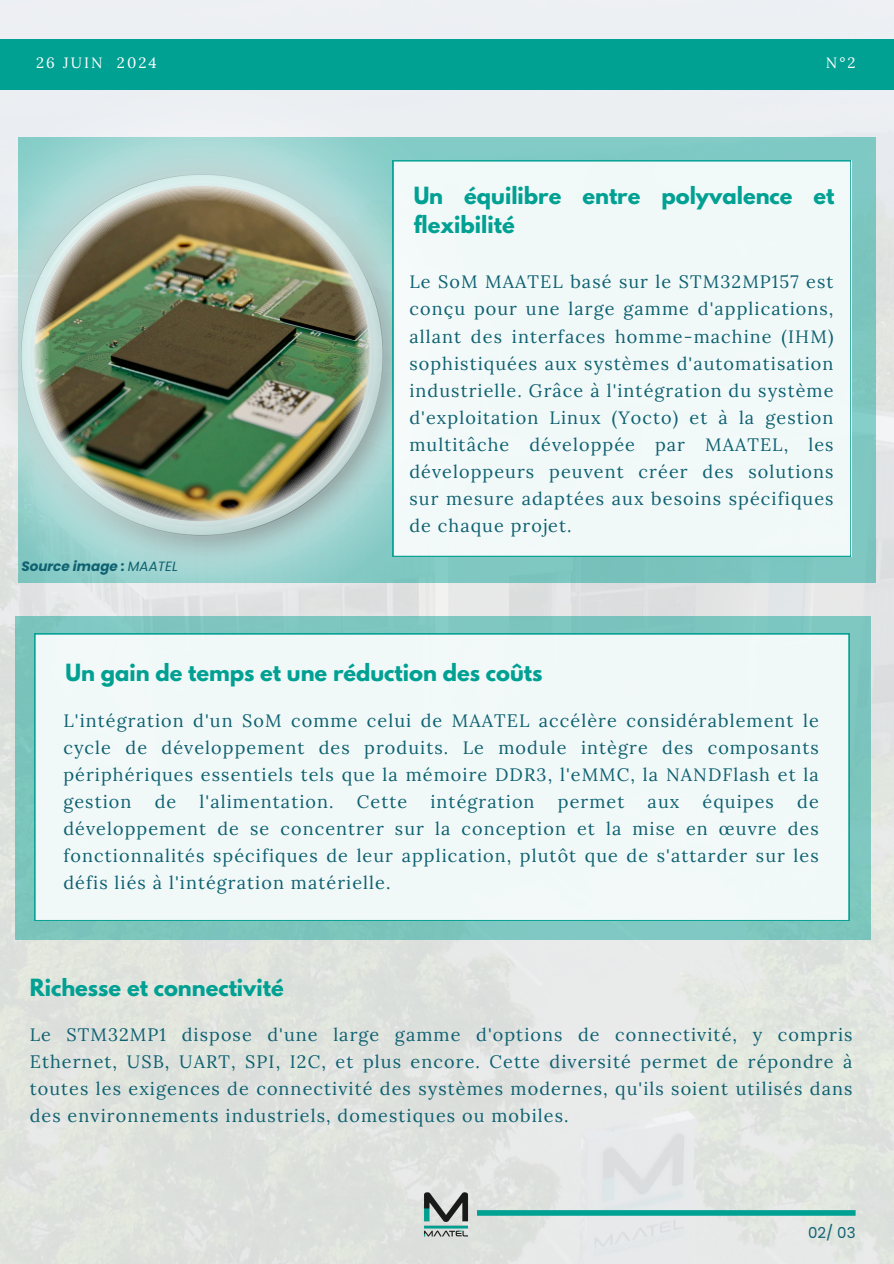
<style>
.page{position:relative;width:894px;height:1264px;background:#fff}
.page>*{position:absolute;margin:0;border:0;box-sizing:border-box;transform-origin:0 0}
.t1{font:700 21px/29.2px "League Spartan";color:#00a093}
.t2{font:18px/27px "Lora";letter-spacing:.06em;color:#0e6171;text-align:justify}
.t3{font:15px "Lora";letter-spacing:.14em;color:#fff}
.t4{font:15px "Poppins";color:#0e6171}
.t5{font:italic 700 13.5px "Poppins";color:#0e6171}
.s1{font-weight:400}
</style>
<div class="page">
<img style="left:0;top:0;width:893px;height:1263px">
<div style="left:477px;top:1210px;width:378px;height:5px;background:#00a093"></div>
<img style="left:421px;top:1191px;width:48px;height:50px">
<div style="left:18px;top:137px;width:857px;height:446px;background:#7fc7c1"></div>
<div style="left:15px;top:616px;width:855px;height:323px;background:#7cc5bd"></div>
<svg style="left:0;top:89px;width:500px;height:562px"></svg>
<img style="left:0;top:136px;width:420px;height:435px">
<div style="left:35px;top:633px;width:814px;height:287px;background:#f1f9f8"></div>
<div style="left:0;top:39px;width:893px;height:50px;background:#00a093"></div>
<div style="left:392px;top:160px;width:458px;height:396px;background:#f1f9f8"></div>
<h2 class="t3" style="left:36px;top:53px;width:122px">26 JUIN 2024</h2>
<h1 class="t3" style="left:825px;top:53px;width:31px">N°2</h1>
<p class="t1" style="left:413px;top:183px;width:422px">Un équilibre entre polyvalence et flexibilité</p>
<p class="t5" style="left:21px;top:556px;width:158px">Source image : <span class="s1">MAATEL</span></p>
<h2 class="t2" style="left:409px;top:268px;width:425px">Le SoM MAATEL basé sur le STM32MP157 est conçu pour une large gamme d'applications, allant des interfaces homme-machine (IHM) sophistiquées aux systèmes d'automatisation industrielle. Grâce à l'intégration du système d'exploitation Linux (Yocto) et à la gestion multitâche développée par MAATEL, les développeurs peuvent créer des solutions sur mesure adaptées aux besoins spécifiques de chaque projet.</h2>
<p class="t1" style="left:66px;top:660px;width:478px">Un gain de temps et une réduction des coûts</p>
<p class="t2" style="left:63px;top:707px;width:756px">L'intégration d'un SoM comme celui de MAATEL accélère considérablement le cycle de développement des produits. Le module intègre des composants périphériques essentiels tels que la mémoire DDR3, l'eMMC, la NANDFlash et la gestion</p>
<p class="t2" style="left:155px;top:788px;width:23px">de</p>
<p class="t2" style="left:199px;top:788px;width:135px">l'alimentation.</p>
<p class="t2" style="left:357px;top:788px;width:52px">Cette</p>
<p class="t2" style="left:430px;top:788px;width:106px">intégration</p>
<p class="t2" style="left:557px;top:788px;width:68px">permet</p>
<p class="t2" style="left:647px;top:788px;width:33px">aux</p>
<p class="t2" style="left:702px;top:788px;width:73px">équipes</p>
<p class="t2" style="left:63px;top:788px;width:756px;text-indent:733px">de développement de se concentrer sur la conception et la mise en œuvre des fonctionnalités spécifiques de leur application, plutôt que de s'attarder sur les défis liés à l'intégration matérielle.</p>
<h2 class="t1" style="left:30px;top:975px;width:255px">Richesse et connectivité</h2>
<h1 class="t2" style="left:30px;top:1020px;width:824px">Le STM32MP1 dispose d'une large gamme d'options de connectivité, y compris Ethernet, USB, UART, SPI, I2C, et plus encore. Cette diversité permet de répondre à toutes les exigences de connectivité des systèmes modernes, qu'ils soient utilisés dans des environnements industriels, domestiques ou mobiles.</h1>
<p class="t4" style="left:807px;top:1222px;width:49px">02/ 03</p>
</div>
